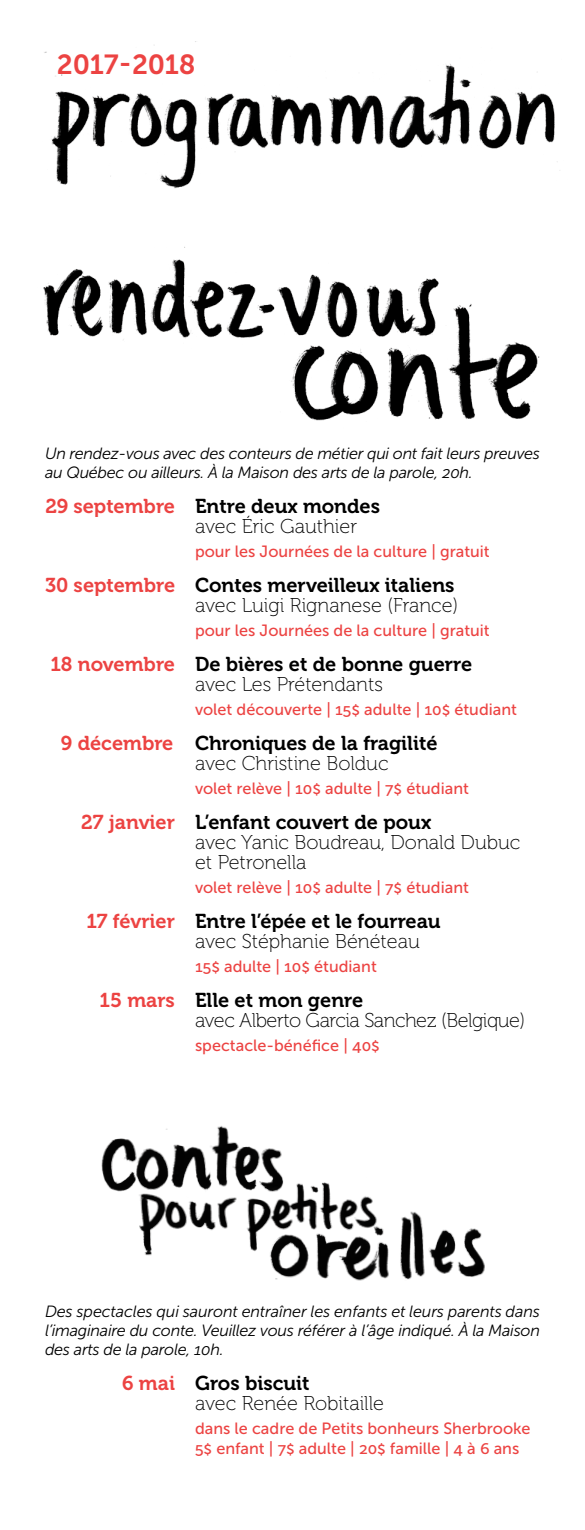
<style>
.page{position:relative;width:585px;height:1530px;background:#fff}
.page>*{position:absolute;margin:0;border:0;box-sizing:border-box;transform-origin:0 0}
.t1{font:27.5px "Museo Sans 700";letter-spacing:-.005em;color:#ec4342}
.t2{font:20px "Museo 700";color:#000}
.t3{font:20px/20px "Museo 100";color:#000}
.t4{font:20px "Museo 100";letter-spacing:-.025em;color:#000}
.t5{font:16.25px/20px "Museo Sans 500";color:#ec4342}
.t6{font:italic 16.25px/18.8px "Museo Sans 300";letter-spacing:-.02em;color:#000}
.s1{color:#ec4342}
</style>
<div class="page">
<img style="left:43px;top:247px;width:497px;height:174px">
<img style="left:101px;top:1126px;width:384px;height:155px">
<img style="left:44px;top:45px;width:516px;height:144px">
<h1 class="t1" style="left:57px;top:50px;width:140px">2017-2018</h1>
<p class="t6" style="left:45px;top:445px;width:497px">Un rendez-vous avec des conteurs de métier qui ont fait leurs preuves au Québec ou ailleurs. À la Maison des arts de la parole, 20h.</p>
<p class="t2" style="left:45px;top:495px;width:336px"><span class="s1">29 septembre</span> Entre deux mondes</p>
<p class="t3" style="left:195px;top:517px;width:164px">avec Éric Gauthier</p>
<p class="t5" style="left:195px;top:542px;width:296px">pour les Journées de la culture | gratuit</p>
<p class="t2" style="left:45px;top:574px;width:411px"><span class="s1">30 septembre</span> Contes merveilleux italiens</p>
<p class="t3" style="left:195px;top:596px;width:265px">avec Luigi Rignanese (France)</p>
<p class="t5" style="left:195px;top:621px;width:296px">pour les Journées de la culture | gratuit</p>
<p class="t2" style="left:50px;top:653px;width:423px"><span class="s1">18 novembre</span> De bières et de bonne guerre</p>
<p class="t3" style="left:195px;top:675px;width:189px">avec Les Prétendants</p>
<p class="t5" style="left:195px;top:700px;width:324px">volet découverte | 15$ adulte | 10$ étudiant</p>
<p class="t2" style="left:61px;top:732px;width:378px"><span class="s1">9 décembre</span> Chroniques de la fragilité</p>
<p class="t3" style="left:195px;top:754px;width:195px">avec Christine Bolduc</p>
<p class="t5" style="left:195px;top:779px;width:275px">volet relève | 10$ adulte | 7$ étudiant</p>
<p class="t2" style="left:81px;top:811px;width:352px"><span class="s1">27 janvier</span> L’enfant couvert de poux</p>
<p class="t3" style="left:195px;top:833px;width:327px">avec Yanic Boudreau, Donald Dubuc et Petronella</p>
<p class="t5" style="left:195px;top:878px;width:275px">volet relève | 10$ adulte | 7$ étudiant</p>
<p class="t2" style="left:86px;top:910px;width:356px"><span class="s1">17 février</span> Entre l’épée et le fourreau</p>
<p class="t3" style="left:195px;top:932px;width:226px">avec Stéphanie Bénéteau</p>
<p class="t5" style="left:195px;top:957px;width:183px">15$ adulte | 10$ étudiant</p>
<p class="t2" style="left:100px;top:989px;width:265px"><span class="s1">15 mars</span> Elle et mon genre</p>
<p class="t4" style="left:195px;top:1010px;width:332px">avec Alberto Garcia Sanchez (Belgique)</p>
<p class="t5" style="left:195px;top:1036px;width:186px">spectacle-bénéfice | 40$</p>
<p class="t6" style="left:45px;top:1303px;width:497px;text-align:justify">Des spectacles qui sauront entraîner les enfants et leurs parents dans l’imaginaire du conte. Veuillez vous référer à l’âge indiqué. À la Maison des arts de la parole, 10h.</p>
<p class="t2" style="left:122px;top:1372px;width:189px"><span class="s1">6 mai</span> Gros biscuit</p>
<p class="t3" style="left:195px;top:1394px;width:191px">avec Renée Robitaille</p>
<p class="t5" style="left:195px;top:1418px;width:337px">dans le cadre de Petits bonheurs Sherbrooke<br>5$ enfant | 7$ adulte | 20$ famille | 4 à 6 ans</p>
</div>
